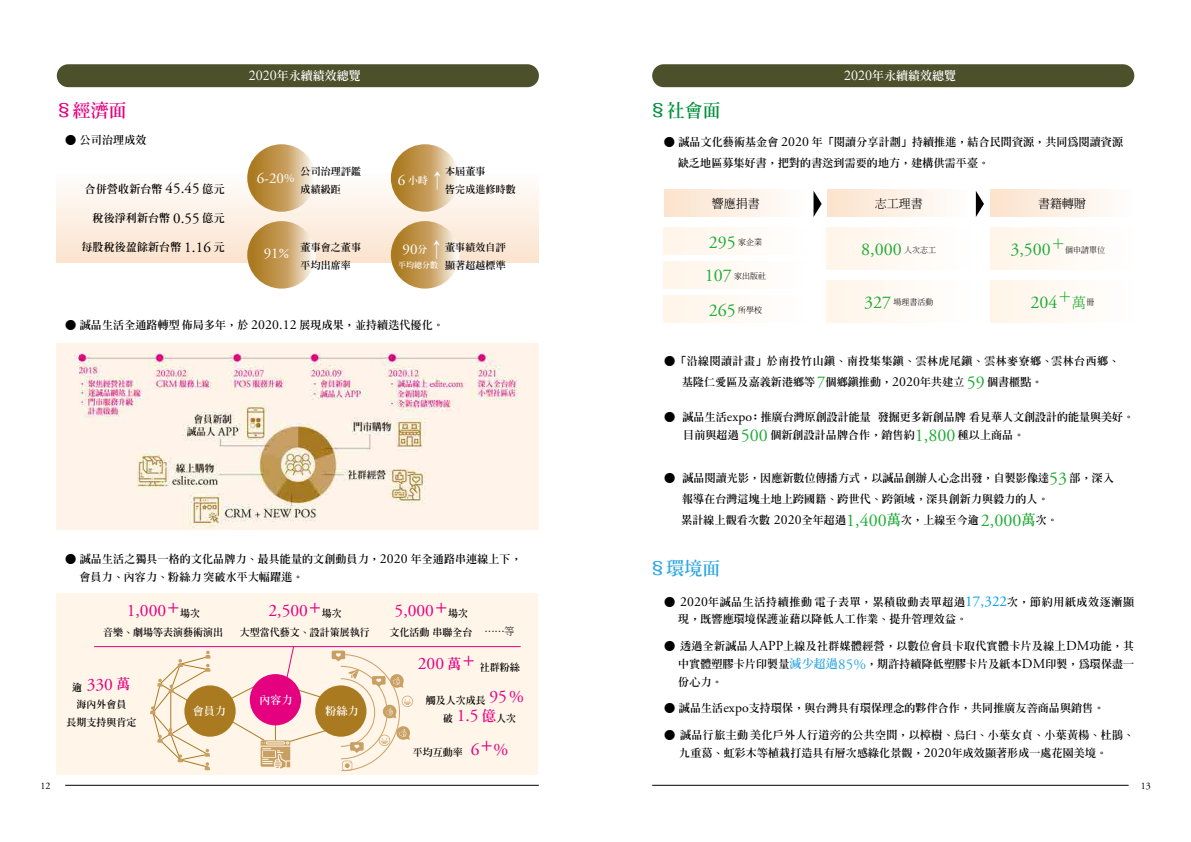
<style>
.page{position:relative;width:1191px;height:842px;background:#fff}
.page>*{position:absolute;margin:0;border:0;box-sizing:border-box;transform-origin:0 0}
.t1{font:18px "Adobe Garamond Pro";color:#22ac38}
.t2{font:800 18px "AR Shulinming B5";color:#00913a}
.t3{font:800 18px "AR Shulinming B5";color:#2ea7e0}
.t4{font:800 18px "AR Shulinming B5";color:#e4007f}
.t5{font:17.5px "Adobe Garamond Pro";color:#e4007f}
.t6{font:15px "Adobe Garamond Pro";color:#fff}
.t7{font:800 12px "AR Shulinming B5";color:#fff}
.t8{font:500 12px "AR Shulinming B5";color:#000}
.t9{font:800 11px/18px "AR Shulinming B5";letter-spacing:.01em;color:#000}
.t10{font:800 11px/18.5px "AR Shulinming B5";letter-spacing:.03em;color:#000;text-align:right}
.t11{font:800 11px/21.3px "AR Shulinming B5";letter-spacing:.04em;color:#000}
.t12{font:800 11px/17.5px "AR Shulinming B5";letter-spacing:.06em;color:#000}
.t13{font:800 11px "AR Shulinming B5";color:#fff}
.t14{font:800 10px/18px "AR Shulinming B5";color:#000}
.t15{font:10px "Adobe Garamond Pro";color:#000}
.t16{font:800 10px "AR Shulinming B5";color:#fff}
.t17{font:500 10px "AR Shulinming B5";color:#000}
.t18{font:500 8px "AR Shulinming B5";color:#000}
.s1{font-family:"Adobe Garamond Pro";font-weight:400;font-size:15px}
.s2{font-size:12.5px}
.s3{font-size:18px}
.s4{font-family:"AR Shulinming B5";font-weight:800;font-size:10px}
.s5{font-family:"Adobe Garamond Pro";font-weight:400;font-size:15px;color:#fff}
.s6{color:#fff}
.s7{font-size:18px;color:#fff}
.s8{font-size:8px;color:#fff}
.s9{font-family:"Adobe Garamond Pro";font-weight:400;font-size:13.8px}
.s10{font-family:"AR Shulinming B5";font-weight:500;font-size:14.4px}
.s11{font-family:"AR Shulinming B5";font-weight:800;font-size:10px;color:#000}
.s12{font-family:"AR Shulinming B5";font-weight:800;font-size:14px}
.s13{font-family:"Adobe Garamond Pro";font-weight:400;font-size:17.5px;color:#e4007f}
.s14{font-size:14px;color:#e4007f}
.s15{font-family:"Adobe Garamond Pro";font-weight:400;font-size:16.5px;color:#22ac38}
.s16{font-family:"Adobe Garamond Pro";font-weight:400;font-size:18px;color:#22ac38}
.s17{font-size:14.4px;color:#22ac38}
.s18{font-family:"Adobe Garamond Pro";font-weight:400;font-size:15px;color:#00a0e9}
.s19{font-size:12px;color:#2ea7e0}
.s20{font-family:"Adobe Garamond Pro";font-weight:400;font-size:15px;color:#2ea7e0}
</style>
<div class="page">
<hr style="left:652px;top:785px;width:476px;height:1px;background:#000">
<hr style="left:65px;top:785px;width:474px;height:1px;background:#000">
<div style="left:663px;top:227px;width:144px;height:27px;background:#fff9f3"></div>
<div style="left:826px;top:227px;width:144px;height:43px;background:#fff9f3"></div>
<div style="left:990px;top:227px;width:143px;height:43px;background:#fff9f3"></div>
<div style="left:826px;top:280px;width:144px;height:43px;background:#fff9f3"></div>
<div style="left:990px;top:280px;width:143px;height:43px;background:#fff9f3"></div>
<div style="left:663px;top:261px;width:144px;height:27px;background:#fff9f3"></div>
<div style="left:663px;top:296px;width:144px;height:27px;background:#fff9f3"></div>
<div style="left:664px;top:190px;width:143px;height:27px;background:linear-gradient(to right,#fce2cc,#fefefe)"></div>
<div style="left:827px;top:190px;width:143px;height:27px;background:linear-gradient(to right,#fce2cc,#fefefe)"></div>
<div style="left:990px;top:190px;width:143px;height:27px;background:linear-gradient(to right,#fce2cc,#fefefe)"></div>
<svg style="left:813px;top:191px;width:8px;height:26px"></svg>
<svg style="left:975px;top:191px;width:9px;height:26px"></svg>
<div style="left:652px;top:64px;width:482px;height:23px;background:#4d512b;border-radius:11px"></div>
<div style="left:57px;top:173px;width:482px;height:89px;background:linear-gradient(to bottom,#fefdfc,#fce3ce)"></div>
<div style="left:57px;top:64px;width:482px;height:23px;background:#4d512b;border-radius:11px"></div>
<img style="left:57px;top:344px;width:482px;height:185px">
<svg style="left:247px;top:144px;width:69px;height:68px;background:#d5b787"></svg>
<div style="left:56px;top:593px;width:482px;height:182px;background:#fff5e9"></div>
<hr style="left:94px;top:646px;width:426px;height:1px;background:#e5007f">
<div style="left:184px;top:685px;width:52px;height:52px;background:#aa7a21;border-radius:50%"></div>
<svg style="left:150px;top:651px;width:61px;height:119px"></svg>
<svg style="left:225px;top:646px;width:188px;height:125px"></svg>
<svg style="left:391px;top:144px;width:68px;height:68px;background:#d4b686"></svg>
<svg style="left:247px;top:221px;width:69px;height:68px;background:#d5b686"></svg>
<svg style="left:391px;top:221px;width:68px;height:68px;background:#d4b584"></svg>
<h1 class="t4" style="left:55px;top:102px;width:73px">§經濟面</h1>
<p class="t9" style="left:65px;top:132px;width:83px">● 公司治理成效</p>
<p class="t9" style="left:85px;top:180px;width:141px">合併營收新台幣 <span class="s1">45.45</span> 億元</p>
<p class="t9" style="left:93px;top:210px;width:134px">稅後淨利新台幣 <span class="s1">0.55</span> 億元</p>
<p class="t9" style="left:81px;top:239px;width:145px">每股稅後盈餘新台幣 <span class="s1">1.16</span> 元</p>
<p class="t7" style="left:249px;top:69px;width:113px">2020年永續績效總覽</p>
<p class="t7" style="left:844px;top:69px;width:113px">2020年永續績效總覽</p>
<p class="t14" style="left:300px;top:163px;width:62px">公司治理評鑑成績級距</p>
<h3 class="t6" style="left:257px;top:169px;width:39px">6-20<span class="s2">%</span></h3>
<p class="t16" style="left:398px;top:175px;width:50px"><span class="s1">6</span> 小時<span class="s3">↑</span></p>
<p class="t14" style="left:445px;top:163px;width:72px">本屆董事<br>皆完成進修時數</p>
<h3 class="t6" style="left:264px;top:244px;width:26px">91<span class="s4">％</span></h3>
<p class="t14" style="left:300px;top:239px;width:62px">董事會之董事平均出席率</p>
<p class="t14" style="left:398px;top:239px;width:109px;text-align:center"><span class="s5">90</span><span class="s6">分</span><span class="s7">↑</span>董事績效自評<span class="s8">平均總分數</span> 顯著超越標準</p>
<h1 class="t2" style="left:648px;top:102px;width:73px">§社會面</h1>
<p class="t9" style="left:678px;top:132px;width:446px;line-height:20.8px;text-indent:-14px">● 誠品文化藝術基金會 <span class="s9">2020</span> 年「閱讀分享計劃」持續推進，結合民間資源，共同為閱讀資源缺乏地區募集好書，把對的書送到需要的地方，建構供需平臺。</p>
<p class="t8" style="left:712px;top:197px;width:49px">響應捐書</p>
<p class="t8" style="left:874px;top:197px;width:49px">志工理書</p>
<p class="t8" style="left:1038px;top:198px;width:49px">書籍轉贈</p>
<h1 class="t1" style="left:709px;top:231px;width:28px">295</h1>
<p class="t18" style="left:738px;top:238px;width:25px">家企業</p>
<h1 class="t1" style="left:705px;top:265px;width:28px">107</h1>
<p class="t18" style="left:734px;top:272px;width:33px">家出版社</p>
<h1 class="t1" style="left:709px;top:299px;width:28px">265</h1>
<p class="t18" style="left:738px;top:306px;width:25px">所學校</p>
<h1 class="t1" style="left:861px;top:239px;width:42px">8,000</h1>
<p class="t18" style="left:904px;top:245px;width:33px">人次志工</p>
<h1 class="t1" style="left:1010px;top:239px;width:96px">3,500<sup>＋</sup><sup>個申請單位</sup></h1>
<h1 class="t1" style="left:864px;top:292px;width:28px">327</h1>
<p class="t18" style="left:893px;top:298px;width:41px">場理書活動</p>
<h1 class="t1" style="left:1030px;top:292px;width:65px">204<sup>＋</sup><span class="s10">萬</span><sup>冊</sup></h1>
<p class="t9" style="left:65px;top:317px;width:380px">● 誠品生活全通路轉型佈局多年，於 <span class="s9">2020.12</span> 展現成果，並持續迭代優化。</p>
<p class="t9" style="left:79px;top:550px;width:444px;text-indent:-14px">● 誠品生活之獨具一格的文化品牌力、最具能量的文創動員力，<span class="s9">2020</span> 年全通路串連線上下，會員力、內容力、粉絲力突破水平大幅躍進。</p>
<h2 class="t5" style="left:394px;top:600px;width:75px">5,000<sup>＋</sup><span class="s11">場次</span></h2>
<p class="t14" style="left:389px;top:624px;width:85px">文化活動串聯全台</p>
<h2 class="t5" style="left:127px;top:600px;width:75px">1,000<sup>＋</sup><span class="s11">場次</span></h2>
<p class="t14" style="left:103px;top:624px;width:121px">音樂、劇場等表演藝術演出</p>
<h2 class="t5" style="left:268px;top:600px;width:75px">2,500<sup>＋</sup><span class="s11">場次</span></h2>
<p class="t14" style="left:240px;top:624px;width:131px">大型當代藝文、設計策展執行</p>
<p class="t17" style="left:484px;top:626px;width:32px">……等</p>
<h2 class="t5" style="left:72px;top:673px;width:60px"><span class="s11">逾</span> 330 <span class="s12">萬</span></h2>
<p class="t14" style="left:66px;top:696px;width:71px;text-align:center">海內外會員<br>長期支持與肯定</p>
<p class="t13" style="left:193px;top:705px;width:34px">會員力</p>
<p class="t13" style="left:259px;top:694px;width:34px">內容力</p>
<p class="t13" style="left:325px;top:705px;width:34px">粉絲力</p>
<p class="t14" style="left:418px;top:659px;width:104px"><span class="s13">200</span> <span class="s14">萬</span><sup>＋</sup>社群粉絲</p>
<p class="t14" style="left:443px;top:691px;width:82px;line-height:18.8px;text-indent:-17px">觸及人次成長 <span class="s13">95 %</span>破 <span class="s13">1.5</span> <span class="s14">億</span>人次</p>
<p class="t14" style="left:413px;top:744px;width:97px">平均互動率 <span class="s13">6</span><sup>＋</sup><span class="s13">%</span></p>
<p class="t11" style="left:682px;top:351px;width:439px;text-indent:-18px">●「沿線閱讀計畫」於南投竹山鎮、南投集集鎮、雲林虎尾鎮、雲林麥寮鄉、雲林台西鄉、基隆仁愛區及嘉義新港鄉等 <span class="s15">7</span>個鄉鎮推動，<span class="s9">2020</span>年共建立 <span class="s16">59</span> 個書櫃點。</p>
<p class="t9" style="left:683px;top:408px;width:452px;line-height:18.5px;text-indent:-19px">● 誠品生活<span class="s9">expo</span>：推廣台灣原創設計能量 發掘更多新創品牌看見華人文創設計的能量與美好。目前與超過 <span class="s16">500</span> 個新創設計品牌合作，銷售約<span class="s16">1,800</span> 種以上商品。</p>
<p class="t9" style="left:682px;top:469px;width:433px;line-height:20.3px;text-indent:-18px">● 誠品閱讀光影，因應新數位傳播方式，以誠品創辦人心念出發，自製影像達<span class="s16">53</span> 部，深入報導在台灣這塊土地上跨國籍、跨世代、跨領域，深具創新力與毅力的人。</p>
<p class="t9" style="left:681px;top:512px;width:378px">累計線上觀看次數 <span class="s9">2020</span>全年超過<span class="s16">1,400</span><span class="s17">萬</span>次，上線至今逾 <span class="s16">2,000</span><span class="s17">萬</span>次。</p>
<h1 class="t3" style="left:648px;top:559px;width:73px">§環境面</h1>
<p class="t12" style="left:678px;top:593px;width:457px;text-indent:-14px">● <span class="s9">2020</span>年誠品生活持續推動電子表單，累積啟動表單超過<span class="s18">17,322</span>次，節約用紙成效逐漸顯現，既響應環境保護並藉以降低人工作業、提升管理效益。</p>
<p class="t10" style="left:664px;top:637px;width:471px">● 透過全新誠品人<span class="s9">APP</span>上線及社群媒體經營，以數位會員卡取代實體卡片及線上<span class="s9">DM</span>功能，其中實體塑膠卡片印製量<span class="s19">減少超過</span><span class="s20">85%</span>，期許持續降低塑膠卡片及紙本<span class="s9">DM</span>印製，為環保盡一</p>
<p class="t9" style="left:678px;top:673px;width:46px">份心力。</p>
<p class="t9" style="left:664px;top:700px;width:441px">● 誠品生活<span class="s9">expo</span>支持環保，與台灣具有環保理念的夥伴合作，共同推廣友善商品與銷售。</p>
<p class="t9" style="left:679px;top:726px;width:456px;text-indent:-15px">● 誠品行旅主動美化戶外人行道旁的公共空間，以樟樹、烏臼、小葉女貞、小葉黃楊、杜鵑、九重葛、虹彩木等植栽打造具有層次感綠化景觀，<span class="s9">2020</span>年成效顯著形成一處花園美境。</p>
<p class="t15" style="left:41px;top:779px;width:11px">12</p>
<p class="t15" style="left:1140px;top:779px;width:11px">13</p>
</div>
